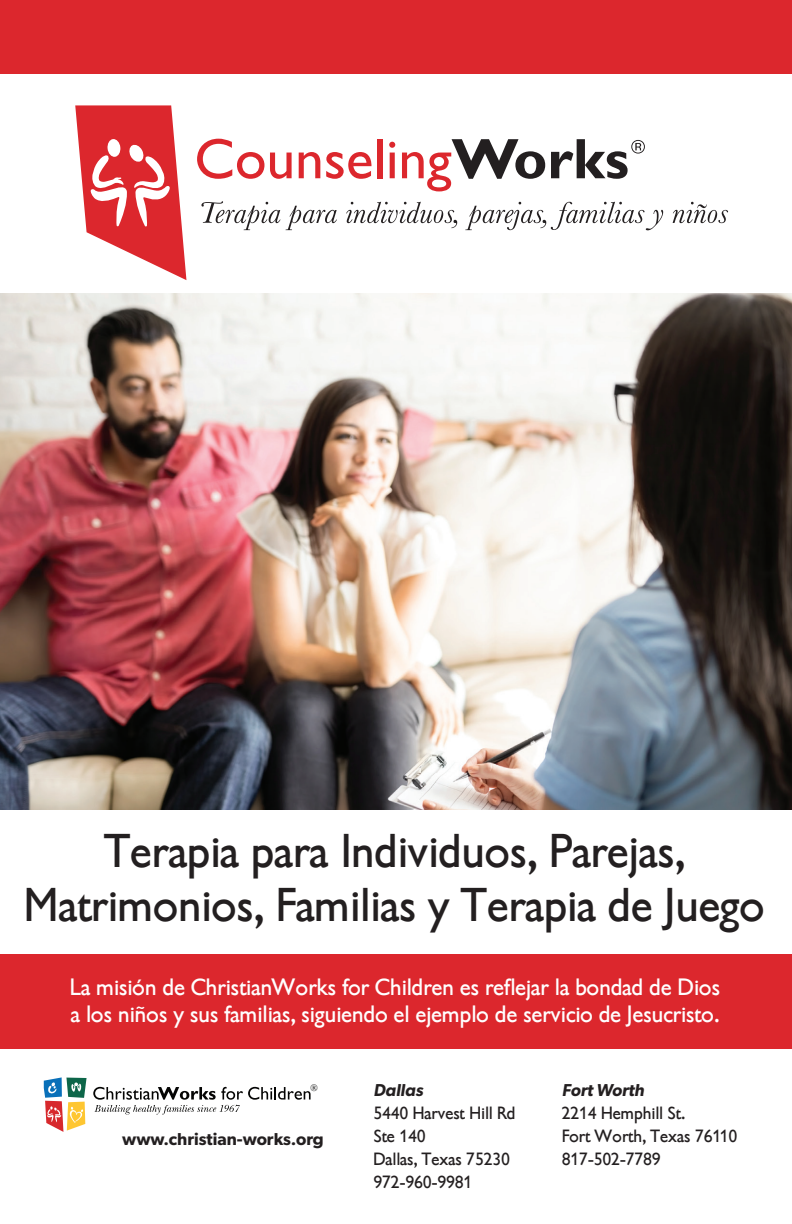
<style>
.page{position:relative;width:792px;height:1224px;background:#fff}
.page>*{position:absolute;margin:0;border:0;box-sizing:border-box;transform-origin:0 0}
.t1{font:46px/53.8px "Gibson";color:#231f20;text-align:center}
.t2{font:23px/27.6px "Gibson";color:#fff}
.t3{font:17.2px "Gibson";color:#231f20}
.t4{font:600 17.2px "Gibson";color:#231f20}
.t5{font:italic 600 17.2px "Gibson";color:#231f20}
.t6{font:10.2px "Gibson";color:#050504}
</style>
<div class="page">
<div style="left:0;top:955px;width:792px;height:94px;background:#dc272d"></div>
<img style="left:0;top:294px;width:792px;height:516px">
<svg style="left:44px;top:1077px;width:43px;height:55px"></svg>
<svg style="left:93px;top:1087px;width:218px;height:28px"></svg>
<svg style="left:201px;top:201px;width:136px;height:29px"></svg>
<svg style="left:346px;top:202px;width:111px;height:26px"></svg>
<svg style="left:465px;top:202px;width:198px;height:28px"></svg>
<svg style="left:673px;top:202px;width:55px;height:21px"></svg>
<svg style="left:197px;top:139px;width:67px;height:40px"></svg>
<svg style="left:270px;top:153px;width:22px;height:26px"></svg>
<svg style="left:299px;top:152px;width:21px;height:26px"></svg>
<svg style="left:326px;top:152px;width:45px;height:27px"></svg>
<div style="left:377px;top:139px;width:5px;height:39px;background:#dc272d"></div>
<svg style="left:389px;top:142px;width:6px;height:36px"></svg>
<svg style="left:402px;top:139px;width:143px;height:52px"></svg>
<svg style="left:75px;top:105px;width:111px;height:175px"></svg>
<svg style="left:551px;top:139px;width:94px;height:40px"></svg>
<div style="left:0;top:0;width:792px;height:73px;background:#dc272d"></div>
<p class="t1" style="left:25px;top:825px;width:742px">Terapia para Individuos, Parejas,<br>Matrimonios, Familias y Terapia de Juego</p>
<p class="t2" style="left:70px;top:973px;width:652px">La misión de ChristianWorks for Children es reflejar la bondad de Dios a los niños y sus familias, siguiendo el ejemplo de servicio de Jesucristo.</p>
<p class="t6" style="left:311px;top:1082px;width:9px">®</p>
<p class="t5" style="left:374px;top:1080px;width:51px">Dallas</p>
<p class="t3" style="left:374px;top:1103px;width:144px">5440 Harvest Hill Rd</p>
<p class="t3" style="left:374px;top:1126px;width:54px">Ste 140</p>
<p class="t3" style="left:374px;top:1149px;width:138px">Dallas, Texas 75230</p>
<p class="t3" style="left:374px;top:1172px;width:100px">972-960-9981</p>
<p class="t4" style="left:122px;top:1129px;width:203px">www.christian-works.org</p>
<p class="t5" style="left:562px;top:1080px;width:84px">Fort Worth</p>
<p class="t3" style="left:562px;top:1103px;width:125px">2214 Hemphill St.</p>
<p class="t3" style="left:562px;top:1126px;width:177px">Fort Worth, Texas 76110</p>
<p class="t3" style="left:562px;top:1149px;width:100px">817-502-7789</p>
</div>
